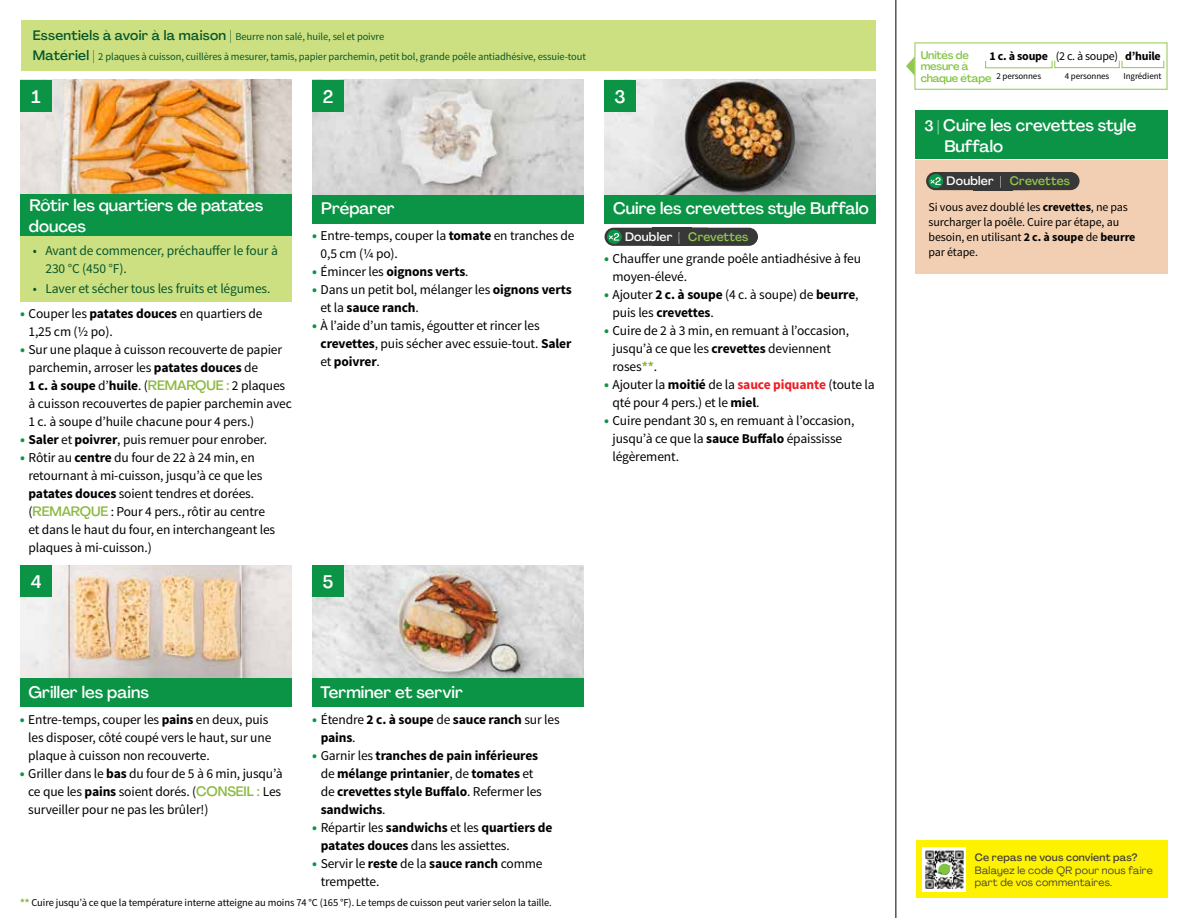
<style>
.page{position:relative;width:1188px;height:918px;background:#fff}
.page>*{position:absolute;margin:0;border:0;box-sizing:border-box;transform-origin:0 0}
.t1{font:500 18px "Agrandir";color:#fff}
.t2{font:500 16.5px/21.1px "Agrandir";color:#fff}
.t3{font:13.5px/18px "Source Sans Pro";letter-spacing:-.01em;color:#000}
.t4{font:700 13.5px/18px "Source Sans Pro";letter-spacing:-.01em;color:#000}
.t5{font:13.5px/18px "Source Sans Pro";letter-spacing:-.01em;color:#05562c}
.t6{font:500 12.15px "Agrandir";letter-spacing:.015em;color:#91c84e}
.t7{font:12px/15px "Source Sans Pro";letter-spacing:-.01em;color:#000}
.t8{font:700 12px "Source Sans Pro";letter-spacing:-.02em;color:#000}
.t9{font:500 11.1px/11.7px "Agrandir";letter-spacing:-.015em;color:#82c341}
.t10{font:10.5px "Source Sans Pro";letter-spacing:-.01em;color:#05562c}
.t11{font:10.5px "Source Sans Pro";letter-spacing:-.01em;color:#000}
.t12{font:10.5px/12.8px "Agrandir";letter-spacing:.02em;color:#414042}
.t13{font:500 10.5px "Agrandir";letter-spacing:.02em;color:#414042}
.t14{font:9px "Source Sans Pro";letter-spacing:-.01em;color:#000}
.s1{font-family:"Agrandir";font-weight:500;font-size:13.5px}
.s2{font-weight:700;font-size:14.25px;color:#0b9446}
.s3{font-weight:700}
.s4{font-family:"Agrandir";font-weight:500;color:#8cba42}
.s5{font-size:14.25px;color:#0b9446}
.s6{font-weight:400}
.s7{color:#fff}
.s8{font-weight:700;color:#8cba42}
.s9{font-weight:700;color:#ed1d24}
.s10{font-size:15px}
</style>
<div class="page">
<img style="left:20px;top:565px;width:272px;height:113px">
<img style="left:312px;top:565px;width:272px;height:113px">
<img style="left:20px;top:80px;width:272px;height:115px">
<img style="left:312px;top:80px;width:272px;height:115px">
<img style="left:604px;top:80px;width:272px;height:115px">
<div style="left:312px;top:195px;width:272px;height:29px;background:#0b9446"></div>
<div style="left:20px;top:195px;width:272px;height:41px;background:#0b9446"></div>
<div style="left:20px;top:678px;width:272px;height:29px;background:#0b9446"></div>
<div style="left:312px;top:678px;width:272px;height:29px;background:#0b9446"></div>
<div style="left:604px;top:195px;width:272px;height:29px;background:#0b9446"></div>
<div style="left:21px;top:20px;width:855px;height:51px;background:#cde081"></div>
<div style="left:20px;top:236px;width:272px;height:66px;background:#cde081"></div>
<hr style="left:896px;top:0;width:1px;height:918px;background:#000">
<div style="left:20px;top:565px;width:32px;height:32px;background:#0b9446"></div>
<div style="left:20px;top:80px;width:32px;height:32px;background:#0b9446"></div>
<div style="left:312px;top:565px;width:32px;height:32px;background:#0b9446"></div>
<div style="left:312px;top:80px;width:32px;height:32px;background:#0b9446"></div>
<div style="left:604px;top:80px;width:32px;height:32px;background:#0b9446"></div>
<svg style="left:906px;top:56px;width:9px;height:20px"></svg>
<div style="left:915px;top:43px;width:252px;height:47px;border:1px solid #91c84e"></div>
<div style="left:985px;top:61px;width:67px;height:7px;border:1px solid #91c84e"></div>
<div style="left:1054px;top:60px;width:66px;height:8px;border:1px solid #91c84e"></div>
<div style="left:1122px;top:60px;width:42px;height:8px;border:1px solid #91c84e"></div>
<div style="left:916px;top:160px;width:252px;height:113px;background:#f2cfb3"></div>
<div style="left:916px;top:111px;width:252px;height:48px;background:#0b9446"></div>
<div style="left:605px;top:228px;width:110px;height:18px;background:#383839;border-radius:9px"></div>
<svg style="left:607px;top:230px;width:15px;height:14px"></svg>
<svg style="left:608px;top:231px;width:11px;height:11px"></svg>
<div style="left:680px;top:228px;width:78px;height:18px;background:#383839;border-radius:9px"></div>
<div style="left:926px;top:172px;width:111px;height:18px;background:#383839;border-radius:9px"></div>
<div style="left:929px;top:174px;width:14px;height:14px;background:#0b9446;border-radius:50%"></div>
<svg style="left:930px;top:176px;width:11px;height:11px"></svg>
<div style="left:1001px;top:172px;width:79px;height:18px;background:#383839;border-radius:9px"></div>
<div style="left:916px;top:840px;width:252px;height:58px;background:#fff200"></div>
<img style="left:923px;top:847px;width:43px;height:45px">
<svg style="left:938px;top:864px;width:13px;height:11px"></svg>
<p class="t10" style="left:33px;top:30px;width:353px"><span class="s1">Essentiels à avoir à la maison |</span> Beurre non salé, huile, sel et poivre</p>
<p class="t10" style="left:33px;top:50px;width:555px"><span class="s1">Matériel |</span> 2 plaques à cuisson, cuillères à mesurer, tamis, papier parchemin, petit bol, grande poêle antiadhésive, essuie-tout</p>
<h1 class="t1" style="left:32px;top:86px;width:11px">1</h1>
<h1 class="t1" style="left:323px;top:86px;width:12px">2</h1>
<h1 class="t1" style="left:614px;top:85px;width:13px">3</h1>
<p class="t2" style="left:29px;top:195px;width:236px">Rôtir les quartiers de patates douces</p>
<p class="t5" style="left:45px;top:242px;width:234px;text-indent:-13px">• Avant de commencer, préchauffer le four à<br>230 °C (450 °F).</p>
<p class="t5" style="left:33px;top:280px;width:239px">• Laver et sécher tous les fruits et légumes.</p>
<p class="t3" style="left:29px;top:305px;width:236px;text-indent:-9px"><span class="s2">•</span> Couper les <span class="s3">patates douces</span> en quartiers de<br>1,25 cm (½ po).</p>
<p class="t3" style="left:29px;top:341px;width:265px;text-indent:-9px"><span class="s2">•</span> Sur une plaque à cuisson recouverte de papier parchemin, arroser les <span class="s3">patates douces</span> de<br><span class="s3">1 c. à soupe</span> d’<span class="s3">huile</span>. (<span class="s4">REMARQUE :</span> 2 plaques à cuisson recouvertes de papier parchemin avec 1 c. à soupe d’huile chacune pour 4 pers.)</p>
<p class="t3" style="left:20px;top:431px;width:249px"><span class="s2">•</span> <span class="s3">Saler</span> et <span class="s3">poivrer</span>, puis remuer pour enrober.</p>
<p class="t3" style="left:29px;top:449px;width:248px;text-indent:-9px"><span class="s2">•</span> Rôtir au <span class="s3">centre</span> du four de 22 à 24 min, en retournant à mi-cuisson, jusqu’à ce que les <span class="s3">patates douces</span> soient tendres et dorées. (<span class="s4">REMARQUE</span> : Pour 4 pers., rôtir au centre et dans le haut du four, en interchangeant les plaques à mi-cuisson.)</p>
<h1 class="t1" style="left:31px;top:571px;width:12px">4</h1>
<p class="t2" style="left:321px;top:198px;width:75px">Préparer</p>
<p class="t2" style="left:613px;top:198px;width:257px">Cuire les crevettes style Buffalo</p>
<p class="t3" style="left:321px;top:227px;width:256px;text-indent:-9px"><span class="s2">•</span> Entre-temps, couper la <span class="s3">tomate</span> en tranches de<br>0,5 cm (¼ po).</p>
<p class="t4" style="left:312px;top:263px;width:158px"><span class="s5">•</span> <span class="s6">Émincer les</span> oignons verts<span class="s6">.</span></p>
<p class="t3" style="left:321px;top:281px;width:253px;text-indent:-9px"><span class="s2">•</span> Dans un petit bol, mélanger les <span class="s3">oignons verts </span>et la <span class="s3">sauce ranch</span>.</p>
<p class="t3" style="left:321px;top:317px;width:252px;text-indent:-9px"><span class="s2">•</span> À l’aide d’un tamis, égoutter et rincer les <span class="s3">crevettes</span>, puis sécher avec essuie-tout. <span class="s3">Saler </span>et <span class="s3">poivrer</span>.</p>
<p class="t6" style="left:625px;top:229px;width:125px"><span class="s7">Doubler |</span> Crevettes</p>
<p class="t3" style="left:613px;top:250px;width:250px;text-indent:-9px"><span class="s2">•</span> Chauffer une grande poêle antiadhésive à feu moyen-élevé.</p>
<p class="t3" style="left:613px;top:286px;width:248px;text-indent:-9px"><span class="s2">•</span> Ajouter <span class="s3">2 c. à soupe</span> (4 c. à soupe) de <span class="s3">beurre</span>, puis les <span class="s3">crevettes</span>.</p>
<p class="t3" style="left:613px;top:322px;width:238px;text-indent:-9px"><span class="s2">•</span> Cuire de 2 à 3 min, en remuant à l’occasion, jusqu’à ce que les <span class="s3">crevettes</span> deviennent roses<span class="s8">**</span>.</p>
<p class="t3" style="left:613px;top:376px;width:264px;text-indent:-9px"><span class="s2">•</span> Ajouter la <span class="s3">moitié</span> de la <span class="s9">sauce piquante</span> (toute la qté pour 4 pers.) et le <span class="s3">miel</span>.</p>
<p class="t3" style="left:613px;top:412px;width:243px;text-indent:-9px"><span class="s2">•</span> Cuire pendant 30 s, en remuant à l’occasion, jusqu’à ce que la <span class="s3">sauce Buffalo</span> épaississe légèrement.</p>
<h1 class="t1" style="left:323px;top:571px;width:12px">5</h1>
<p class="t2" style="left:29px;top:682px;width:122px">Griller les pains</p>
<p class="t2" style="left:321px;top:682px;width:144px">Terminer et servir</p>
<p class="t3" style="left:28px;top:711px;width:245px;text-indent:-9px"><span class="s2">•</span> Entre-temps, couper les <span class="s3">pains</span> en deux, puis les disposer, côté coupé vers le haut, sur une plaque à cuisson non recouverte.</p>
<p class="t3" style="left:28px;top:765px;width:256px;text-align:justify;text-indent:-9px"><span class="s2">•</span> Griller dans le <span class="s3">bas</span> du four de 5 à 6 min, jusqu’à ce que les <span class="s3">pains</span> soient dorés. (<span class="s4">CONSEIL :</span> Les surveiller pour ne pas les brûler!)</p>
<p class="t4" style="left:321px;top:711px;width:241px;text-indent:-9px"><span class="s5">•</span> <span class="s6">Étendre</span> 2 c. à soupe <span class="s6">de</span> sauce ranch <span class="s6">sur les </span>pains<span class="s6">.</span></p>
<p class="t4" style="left:321px;top:747px;width:223px;text-indent:-9px"><span class="s5">•</span> <span class="s6">Garnir les</span> tranches de pain inférieures <span class="s6">de</span> mélange printanier<span class="s6">, de</span> tomates <span class="s6">et de</span> crevettes style Buffalo<span class="s6">. Refermer les </span>sandwichs<span class="s6">.</span></p>
<p class="t3" style="left:321px;top:819px;width:233px;text-indent:-9px"><span class="s2">•</span> Répartir les <span class="s3">sandwichs</span> et les <span class="s3">quartiers de patates douces</span> dans les assiettes.</p>
<p class="t3" style="left:321px;top:855px;width:223px;text-indent:-9px"><span class="s2">•</span> Servir le <span class="s3">reste</span> de la <span class="s3">sauce ranch</span> comme trempette.</p>
<p class="t11" style="left:20px;top:896px;width:533px"><span class="s8">**</span> Cuire jusqu’à ce que la température interne atteigne au moins 74 °C (165 °F). Le temps de cuisson peut varier selon la taille.</p>
<p class="t9" style="left:921px;top:49px;width:72px">Unités de mesure à chaque étape</p>
<p class="t8" style="left:990px;top:48px;width:173px">1 c. à soupe <span class="s6">(2 c. à soupe)</span> d’huile</p>
<p class="t14" style="left:997px;top:70px;width:46px">2 personnes</p>
<p class="t14" style="left:1065px;top:70px;width:46px">4 personnes</p>
<p class="t14" style="left:1123px;top:70px;width:40px">Ingrédient</p>
<p class="t2" style="left:944px;top:114px;width:193px;text-indent:-20px"><span class="s10">3 |</span> Cuire les crevettes style<br>Buffalo</p>
<p class="t6" style="left:947px;top:174px;width:125px"><span class="s7">Doubler |</span> Crevettes</p>
<p class="t7" style="left:929px;top:200px;width:208px">Si vous avez doublé les <span class="s3">crevettes</span>, ne pas surcharger la poêle. Cuire par étape, au besoin, en utilisant <span class="s3">2 c. à soupe</span> de <span class="s3">beurre </span>par étape.</p>
<p class="t13" style="left:975px;top:851px;width:164px">Ce repas ne vous convient pas?</p>
<p class="t12" style="left:975px;top:863px;width:179px">Balayez le code QR pour nous faire part de vos commentaires.</p>
</div>
